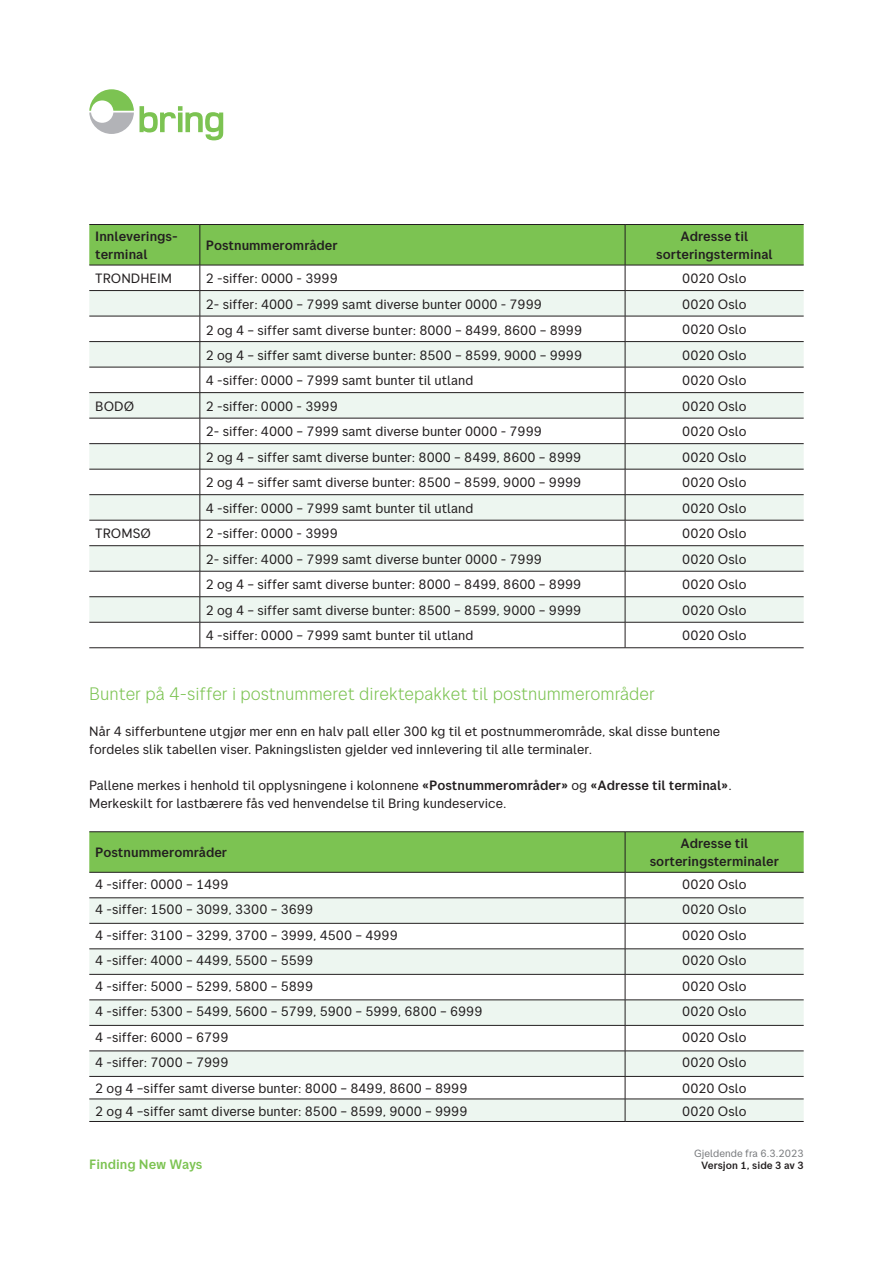
<style>
.page{position:relative;width:893px;height:1263px;background:#fff}
.page>*{position:absolute;margin:0;border:0;box-sizing:border-box;transform-origin:0 0}
.Heading2{font:300 18px "Posten Sans";color:#7cc352}
.Brødtekst{font:13.5px/18px "Posten Sans";color:#231f20}
.Brødtekst-2{font:500 13.5px/18px "Posten Sans";color:#231f20;text-align:center}
.t1{font:500 13.5px "Posten Sans";color:#7cc352}
.t2{font:10.5px "Posten Sans";color:#787a7d}
.t3{font:500 10.5px "Posten Sans";color:#231f20}
.s1{font-weight:500}
</style>
<div class="page">
<svg style="left:89px;top:224px;width:715px;height:423px"></svg>
<hr style="left:89px;top:647px;width:111px;height:1px;background:#231f20">
<hr style="left:200px;top:647px;width:425px;height:1px;background:#231f20">
<hr style="left:625px;top:647px;width:179px;height:1px;background:#231f20">
<hr style="left:89px;top:831px;width:536px;height:1px;background:#231f20">
<hr style="left:625px;top:831px;width:179px;height:1px;background:#231f20">
<hr style="left:89px;top:1121px;width:536px;height:1px;background:#231f20">
<hr style="left:625px;top:1121px;width:179px;height:1px;background:#231f20">
<svg style="left:89px;top:832px;width:715px;height:289px"></svg>
<svg style="left:140px;top:106px;width:83px;height:34px"></svg>
<svg style="left:89px;top:89px;width:45px;height:45px"></svg>
<p class="Brødtekst-2" style="left:95px;top:227px;width:84px">Innleverings-</p>
<p class="Brødtekst-2" style="left:95px;top:245px;width:54px">terminal</p>
<p class="Brødtekst-2" style="left:206px;top:236px;width:133px">Postnummerområder</p>
<p class="Brødtekst-2" style="left:656px;top:227px;width:118px">Adresse til sorteringsterminal</p>
<p class="Brødtekst" style="left:95px;top:269px;width:78px">TRONDHEIM</p>
<p class="Brødtekst" style="left:206px;top:269px;width:133px">2 -siffer: 0000 - 3999</p>
<p class="Brødtekst" style="left:682px;top:269px;width:66px">0020 Oslo</p>
<p class="Brødtekst" style="left:206px;top:295px;width:338px">2- siffer: 4000 – 7999 samt diverse bunter 0000 - 7999</p>
<p class="Brødtekst" style="left:682px;top:295px;width:66px">0020 Oslo</p>
<p class="Brødtekst" style="left:206px;top:321px;width:378px">2 og 4 – siffer samt diverse bunter: 8000 – 8499, 8600 – 8999</p>
<p class="Brødtekst" style="left:682px;top:320px;width:66px">0020 Oslo</p>
<p class="Brødtekst" style="left:206px;top:346px;width:378px">2 og 4 – siffer samt diverse bunter: 8500 – 8599, 9000 – 9999</p>
<p class="Brødtekst" style="left:682px;top:346px;width:66px">0020 Oslo</p>
<p class="Brødtekst" style="left:206px;top:371px;width:269px">4 -siffer: 0000 – 7999 samt bunter til utland</p>
<p class="Brødtekst" style="left:682px;top:371px;width:66px">0020 Oslo</p>
<p class="Brødtekst" style="left:95px;top:397px;width:40px">BODØ</p>
<p class="Brødtekst" style="left:206px;top:397px;width:133px">2 -siffer: 0000 - 3999</p>
<p class="Brødtekst" style="left:682px;top:397px;width:66px">0020 Oslo</p>
<p class="Brødtekst" style="left:206px;top:422px;width:338px">2- siffer: 4000 – 7999 samt diverse bunter 0000 - 7999</p>
<p class="Brødtekst" style="left:682px;top:422px;width:66px">0020 Oslo</p>
<p class="Brødtekst" style="left:206px;top:448px;width:377px">2 og 4 – siffer samt diverse bunter: 8000 – 8499, 8600 – 8999</p>
<p class="Brødtekst" style="left:682px;top:448px;width:66px">0020 Oslo</p>
<p class="Brødtekst" style="left:206px;top:473px;width:377px">2 og 4 – siffer samt diverse bunter: 8500 – 8599, 9000 – 9999</p>
<p class="Brødtekst" style="left:682px;top:473px;width:66px">0020 Oslo</p>
<p class="Brødtekst" style="left:206px;top:499px;width:269px">4 -siffer: 0000 – 7999 samt bunter til utland</p>
<p class="Brødtekst" style="left:682px;top:499px;width:66px">0020 Oslo</p>
<p class="Brødtekst" style="left:95px;top:524px;width:57px">TROMSØ</p>
<p class="Brødtekst" style="left:206px;top:524px;width:133px">2 -siffer: 0000 - 3999</p>
<p class="Brødtekst" style="left:682px;top:524px;width:66px">0020 Oslo</p>
<p class="Brødtekst" style="left:206px;top:550px;width:338px">2- siffer: 4000 – 7999 samt diverse bunter 0000 - 7999</p>
<p class="Brødtekst" style="left:682px;top:550px;width:66px">0020 Oslo</p>
<p class="Brødtekst" style="left:206px;top:575px;width:377px">2 og 4 – siffer samt diverse bunter: 8000 – 8499, 8600 – 8999</p>
<p class="Brødtekst" style="left:682px;top:575px;width:66px">0020 Oslo</p>
<p class="Brødtekst" style="left:206px;top:601px;width:377px">2 og 4 – siffer samt diverse bunter: 8500 – 8599, 9000 – 9999</p>
<p class="Brødtekst" style="left:682px;top:601px;width:66px">0020 Oslo</p>
<p class="Brødtekst" style="left:206px;top:626px;width:269px">4 -siffer: 0000 – 7999 samt bunter til utland</p>
<p class="Brødtekst" style="left:682px;top:626px;width:66px">0020 Oslo</p>
<p class="Heading2" style="left:89px;top:682px;width:567px">Bunter på 4-siffer i postnummeret direktepakket til postnummerområder</p>
<p class="Brødtekst" style="left:89px;top:722px;width:632px">Når 4 sifferbuntene utgjør mer enn en halv pall eller 300 kg til et postnummerområde, skal disse buntene fordeles slik tabellen viser. Pakningslisten gjelder ved innlevering til alle terminaler.</p>
<p class="Brødtekst" style="left:89px;top:776px;width:644px">Pallene merkes i henhold til opplysningene i kolonnene <span class="s1">«Postnummerområder»</span> og <span class="s1">«Adresse til terminal»</span>.<br>Merkeskilt for lastbærere fås ved henvendelse til Bring kundeservice.</p>
<p class="Brødtekst-2" style="left:95px;top:843px;width:133px">Postnummerområder</p>
<p class="Brødtekst-2" style="left:650px;top:834px;width:131px">Adresse til sorteringsterminaler</p>
<p class="Brødtekst" style="left:95px;top:875px;width:135px">4 -siffer: 0000 – 1499</p>
<p class="Brødtekst" style="left:682px;top:875px;width:66px">0020 Oslo</p>
<p class="Brødtekst" style="left:95px;top:900px;width:219px">4 -siffer: 1500 – 3099, 3300 – 3699</p>
<p class="Brødtekst" style="left:682px;top:900px;width:66px">0020 Oslo</p>
<p class="Brødtekst" style="left:95px;top:926px;width:304px">4 -siffer: 3100 – 3299, 3700 – 3999, 4500 – 4999</p>
<p class="Brødtekst" style="left:682px;top:926px;width:66px">0020 Oslo</p>
<p class="Brødtekst" style="left:95px;top:951px;width:219px">4 -siffer: 4000 – 4499, 5500 – 5599</p>
<p class="Brødtekst" style="left:682px;top:951px;width:66px">0020 Oslo</p>
<p class="Brødtekst" style="left:95px;top:977px;width:219px">4 -siffer: 5000 – 5299, 5800 – 5899</p>
<p class="Brødtekst" style="left:682px;top:977px;width:66px">0020 Oslo</p>
<p class="Brødtekst" style="left:95px;top:1002px;width:389px">4 -siffer: 5300 – 5499, 5600 – 5799, 5900 – 5999, 6800 – 6999</p>
<p class="Brødtekst" style="left:682px;top:1002px;width:66px">0020 Oslo</p>
<p class="Brødtekst" style="left:95px;top:1028px;width:135px">4 -siffer: 6000 – 6799</p>
<p class="Brødtekst" style="left:682px;top:1028px;width:66px">0020 Oslo</p>
<p class="Brødtekst" style="left:95px;top:1053px;width:135px">4 -siffer: 7000 – 7999</p>
<p class="Brødtekst" style="left:682px;top:1053px;width:66px">0020 Oslo</p>
<p class="Brødtekst" style="left:95px;top:1079px;width:374px">2 og 4 –siffer samt diverse bunter: 8000 – 8499, 8600 – 8999</p>
<p class="Brødtekst" style="left:682px;top:1079px;width:66px">0020 Oslo</p>
<p class="Brødtekst" style="left:95px;top:1101px;width:374px">2 og 4 –siffer samt diverse bunter: 8500 – 8599, 9000 – 9999</p>
<p class="Brødtekst" style="left:682px;top:1101px;width:66px">0020 Oslo</p>
<p class="t1" style="left:89px;top:1156px;width:115px">Finding New Ways</p>
<p class="t2" style="left:694px;top:1147px;width:111px">Gjeldende fra 6.3.2023</p>
<p class="t3" style="left:701px;top:1159px;width:104px">Versjon 1, side 3 av 3</p>
</div>
